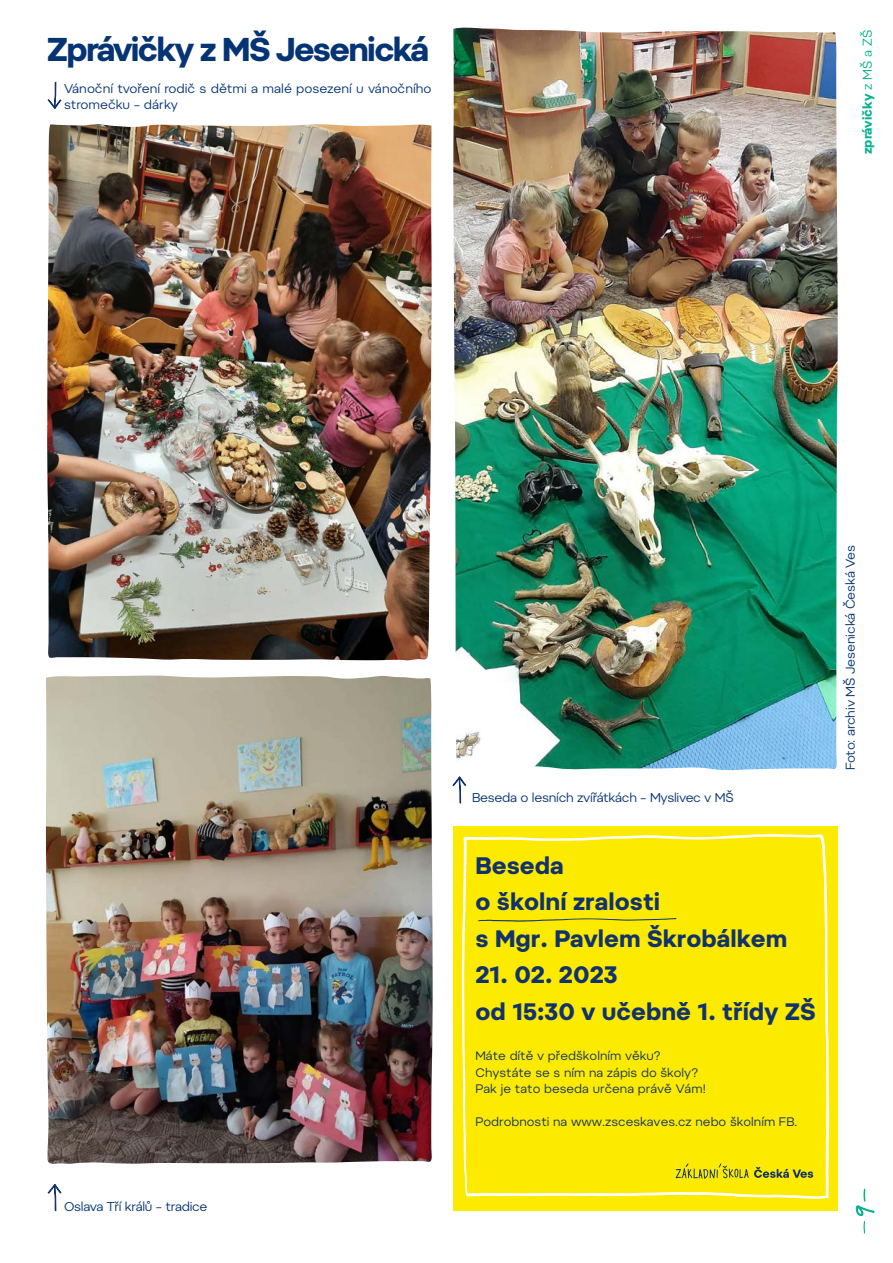
<style>
.page{position:relative;width:893px;height:1263px;background:#fff}
.page>*{position:absolute;margin:0;border:0;box-sizing:border-box;transform-origin:0 0}
.Headline{font:700 33px "Pepi";letter-spacing:-.05em;color:#053474}
.t1{font:700 23.85px/36.5px "Pepi";color:#12326e}
.Text{font:12.75px "Pepi";letter-spacing:-.02em;color:#053474}
.Text-2{font:12.75px/15.8px "Pepi";color:#053474}
.Text-3{font:700 12.75px "Pepi";color:#07b18f}
.t2{font:12.3px/16.4px "Pepi";color:#12326e}
.s1{font-weight:400}
</style>
<div class="page">
<img style="left:453px;top:28px;width:385px;height:742px">
<img style="left:47px;top:124px;width:385px;height:536px">
<img style="left:46px;top:675px;width:387px;height:489px">
<div style="left:453px;top:826px;width:385px;height:385px;background:#fcea00"></div>
<svg style="left:462px;top:834px;width:367px;height:365px"></svg>
<svg style="left:676px;top:1163px;width:137px;height:16px"></svg>
<svg style="left:477px;top:918px;width:201px;height:4px"></svg>
<svg style="left:48px;top:81px;width:14px;height:28px"></svg>
<svg style="left:48px;top:1184px;width:14px;height:27px"></svg>
<svg style="left:453px;top:776px;width:14px;height:28px"></svg>
<svg style="left:856px;top:1188px;width:18px;height:46px"></svg>
<p class="Headline" style="left:47px;top:29px;width:384px">Zprávičky z MŠ Jesenická</p>
<p class="Text-2" style="left:64px;top:80px;width:369px">Vánoční tvoření rodič s dětmi a malé posezení u vánočního stromečku – dárky</p>
<p class="Text-3" style="left:859px;top:154px;width:126px;rotate:-90deg">zprávičky <span class="s1">z MŠ a ZŠ</span></p>
<p class="Text" style="left:64px;top:1199px;width:145px">Oslava Tří králů – tradice</p>
<p class="Text" style="left:472px;top:789px;width:263px">Beseda o lesních zvířátkách – Myslivec v MŠ</p>
<p class="t1" style="left:475px;top:846px;width:313px">Beseda<br>o školní zralosti<br>s Mgr. Pavlem Škrobálkem</p>
<p class="t1" style="left:475px;top:956px;width:342px">21. 02. 2023<br>od 15:30 v učebně 1. třídy ZŠ</p>
<p class="t2" style="left:475px;top:1047px;width:232px">Máte dítě v předškolním věku?<br>Chystáte se s ním na zápis do školy?<br>Pak je tato beseda určena právě Vám!</p>
<p class="t2" style="left:475px;top:1113px;width:324px">Podrobnosti na www.zsceskaves.cz nebo školním FB.</p>
<p class="Text" style="left:842px;top:770px;width:227px;rotate:-90deg">Foto: archiv MŠ Jesenická Česká Ves</p>
</div>
